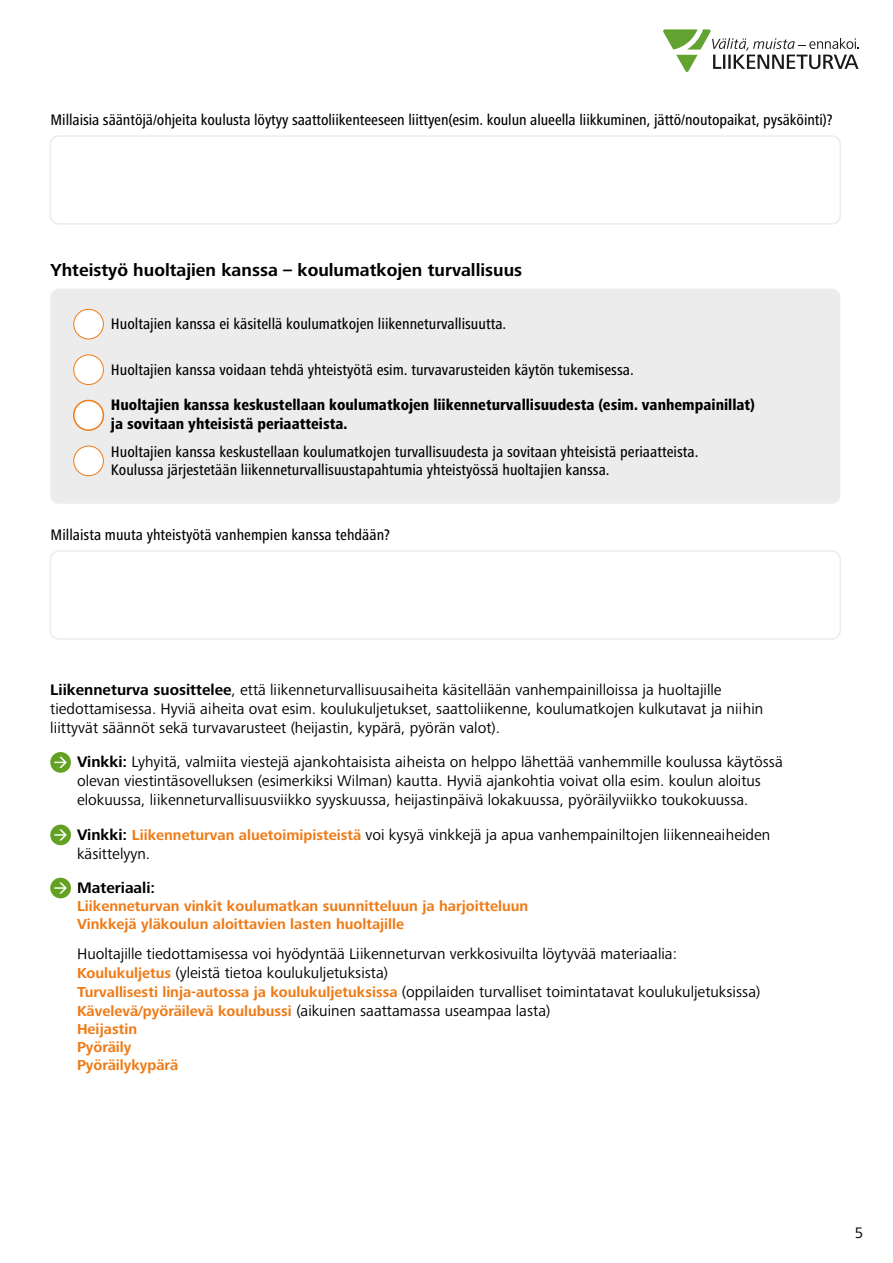
<style>
.page{position:relative;width:893px;height:1263px;background:#fff}
.page>*{position:absolute;margin:0;border:0;box-sizing:border-box;transform-origin:0 0}
.t1{font:700 18px "Frutiger Next Pro";color:#000}
.t2{font:15.75px/18.9px "Frutiger Next Pro";color:#000}
.t3{font:500 condensed 15.75px/18.9px "Frutiger Next Pro";color:#000}
.t4{font:800 condensed 15.75px/18.9px "Frutiger Next Pro";color:#000}
.t5{font:700 15.75px "Frutiger Next Pro";color:#000}
.t6{font:700 15px/18px "Frutiger Next Pro";color:#ee7b17}
.s1{font-weight:700}
.s2{font-weight:700;font-size:15px;color:#ee7b17}
</style>
<div class="page">
<div style="left:50px;top:289px;width:790px;height:215px;background:#ececec;border-radius:9px"></div>
<div style="left:74px;top:309px;width:29px;height:30px;background:#fff;border-radius:50%"></div>
<div style="left:73px;top:309px;width:31px;height:30px;border:1px solid #ee7b17;border-radius:50%"></div>
<div style="left:74px;top:355px;width:29px;height:30px;background:#fff;border-radius:50%"></div>
<div style="left:73px;top:354px;width:31px;height:31px;border:1px solid #ee7b17;border-radius:50%"></div>
<div style="left:74px;top:400px;width:29px;height:30px;background:#fff;border-radius:50%"></div>
<div style="left:73px;top:400px;width:31px;height:31px;border:2px solid #ee7b17;border-radius:50%"></div>
<div style="left:74px;top:446px;width:29px;height:30px;background:#fff;border-radius:50%"></div>
<div style="left:73px;top:446px;width:31px;height:30px;border:1px solid #ee7b17;border-radius:50%"></div>
<svg style="left:663px;top:29px;width:196px;height:43px"></svg>
<div style="left:50px;top:752px;width:21px;height:21px;background:#63a122;border-radius:50%"></div>
<svg style="left:54px;top:757px;width:13px;height:11px"></svg>
<div style="left:50px;top:824px;width:21px;height:21px;background:#63a122;border-radius:50%"></div>
<svg style="left:54px;top:829px;width:13px;height:11px"></svg>
<div style="left:50px;top:878px;width:21px;height:20px;background:#63a122;border-radius:50%"></div>
<svg style="left:54px;top:882px;width:13px;height:11px"></svg>
<div style="left:50px;top:550px;width:791px;height:90px;border:2px solid #ececec;border-radius:9px"></div>
<div style="left:50px;top:135px;width:791px;height:90px;border:2px solid #ececec;border-radius:9px"></div>
<p class="t3" style="left:51px;top:110px;width:784px">Millaisia sääntöjä/ohjeita koulusta löytyy saattoliikenteeseen liittyen(esim. koulun alueella liikkuminen, jättö/noutopaikat, pysäköinti)?</p>
<p class="t1" style="left:50px;top:260px;width:473px">Yhteistyö huoltajien kanssa – koulumatkojen turvallisuus</p>
<p class="t3" style="left:111px;top:315px;width:397px">Huoltajien kanssa ei käsitellä koulumatkojen liikenneturvallisuutta.</p>
<p class="t3" style="left:111px;top:360px;width:524px">Huoltajien kanssa voidaan tehdä yhteistyötä esim. turvavarusteiden käytön tukemisessa.</p>
<p class="t4" style="left:111px;top:395px;width:645px">Huoltajien kanssa keskustellaan koulumatkojen liikenneturvallisuudesta (esim. vanhempainillat) ja sovitaan yhteisistä periaatteista.</p>
<p class="t3" style="left:111px;top:442px;width:589px">Huoltajien kanssa keskustellaan koulumatkojen turvallisuudesta ja sovitaan yhteisistä periaatteista.<br>Koulussa järjestetään liikenneturvallisuustapahtumia yhteistyössä huoltajien kanssa.</p>
<p class="t3" style="left:51px;top:525px;width:341px">Millaista muuta yhteistyötä vanhempien kanssa tehdään?</p>
<p class="t2" style="left:50px;top:681px;width:715px"><span class="s1">Liikenneturva suosittelee</span>, että liikenneturvallisuusaiheita käsitellään vanhempainilloissa ja huoltajille tiedottamisessa. Hyviä aiheita ovat esim. koulukuljetukset, saattoliikenne, koulumatkojen kulkutavat ja niihin liittyvät säännöt sekä turvavarusteet (heijastin, kypärä, pyörän valot).</p>
<p class="t2" style="left:77px;top:753px;width:707px"><span class="s1">Vinkki:</span> Lyhyitä, valmiita viestejä ajankohtaisista aiheista on helppo lähettää vanhemmille koulussa käytössä olevan viestintäsovelluksen (esimerkiksi Wilman) kautta. Hyviä ajankohtia voivat olla esim. koulun aloitus elokuussa, liikenneturvallisuusviikko syyskuussa, heijastinpäivä lokakuussa, pyöräilyviikko toukokuussa.</p>
<p class="t2" style="left:77px;top:825px;width:695px"><span class="s1">Vinkki:</span> <span class="s2">Liikenneturvan aluetoimipisteistä</span> voi kysyä vinkkejä ja apua vanhempainiltojen liikenneaiheiden käsittelyyn.</p>
<p class="t5" style="left:77px;top:879px;width:80px">Materiaali:</p>
<p class="t6" style="left:77px;top:897px;width:453px">Liikenneturvan vinkit koulumatkan suunnitteluun ja harjoitteluun<br>Vinkkejä yläkoulun aloittavien lasten huoltajille</p>
<p class="t2" style="left:77px;top:944px;width:685px">Huoltajille tiedottamisessa voi hyödyntää Liikenneturvan verkkosivuilta löytyvää materiaalia:<br><span class="s2">Koulukuljetus</span> (yleistä tietoa koulukuljetuksista)<br><span class="s2">Turvallisesti linja-autossa ja koulukuljetuksissa</span> (oppilaiden turvalliset toimintatavat koulukuljetuksissa)<br><span class="s2">Kävelevä/pyöräilevä koulubussi</span> (aikuinen saattamassa useampaa lasta)</p>
<p class="t6" style="left:77px;top:1020px;width:103px">Heijastin<br>Pyöräily<br>Pyöräilykypärä</p>
<p class="t2" style="left:855px;top:1223px;width:10px">5</p>
</div>
